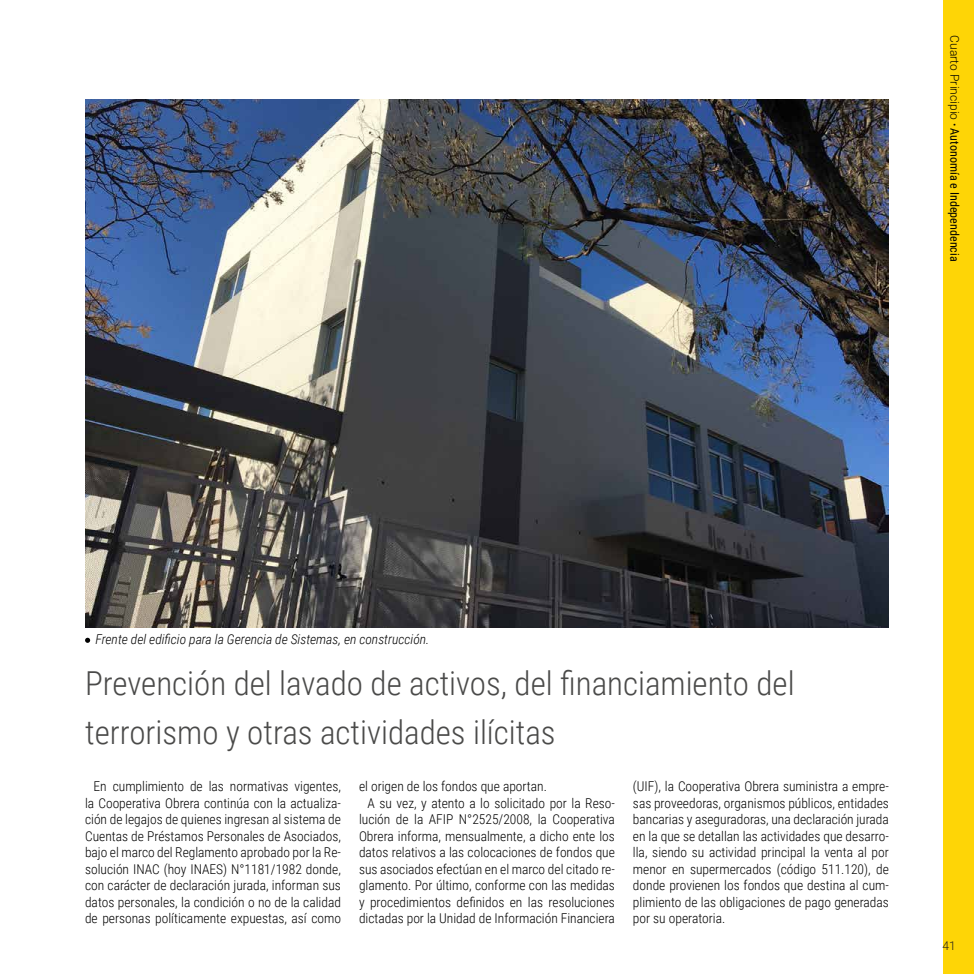
<style>
.page{position:relative;width:974px;height:974px;background:#fff}
.page>*{position:absolute;margin:0;border:0;box-sizing:border-box;transform-origin:0 0}
.t1{font:300 33px/49.5px "Roboto Condensed";color:#4a4a49}
.t2{font:300 13.5px/16.5px "Roboto Condensed";color:#000;text-align:justify}
.t3{font:italic 300 13.5px "Roboto Condensed";color:#000}
.t4{font:12px "Roboto Condensed";letter-spacing:.005em;color:#000}
.t5{font:300 12px "Roboto";color:#221f20}
.s1{font-family:"Roboto";font-weight:300}
.s2{font-weight:700}
</style>
<div class="page">
<div style="left:943px;top:0;width:31px;height:974px;background:#fed506"></div>
<img style="left:85px;top:100px;width:804px;height:527px">
<svg style="left:85px;top:638px;width:5px;height:5px"></svg>
<p class="t4" style="left:963px;top:35px;width:228px;rotate:90deg"><span class="s1">Cuarto Principio</span> <span class="s2">·</span> Autonomía e Independencia</p>
<p class="t3" style="left:95px;top:630px;width:335px">Frente del edificio para la Gerencia de Sistemas, en construcción.</p>
<h1 class="t1" style="left:85px;top:657px;width:711px">Prevención del lavado de activos, del financiamiento del terrorismo y otras actividades ilícitas</h1>
<p class="t2" style="left:85px;top:777px;width:257px;text-indent:9px">En cumplimiento de las normativas vigentes, la Cooperativa Obrera continúa con la actualiza&shy;ción de legajos de quienes ingresan al sistema de Cuentas de Préstamos Personales de Asociados, bajo el marco del Reglamento aprobado por la Re&shy;solución INAC (hoy INAES) N°1181/1982 donde, con carácter de declaración jurada, informan sus datos personales, la condición o no de la calidad de personas políticamente expuestas, así como</p>
<p class="t2" style="left:359px;top:777px;width:189px">el origen de los fondos que aportan.</p>
<p class="t2" style="left:633px;top:777px;width:257px">(UIF), la Cooperativa Obrera suministra a empre&shy;sas proveedoras, organismos públicos, entidades bancarias y aseguradoras, una declaración jurada en la que se detallan las actividades que desarro&shy;lla, siendo su actividad principal la venta al por menor en supermercados (código 511.120), de donde provienen los fondos que destina al cum&shy;plimiento de las obligaciones de pago generadas por su operatoria.</p>
<p class="t2" style="left:367px;top:794px;width:249px">A su vez, y atento a lo solicitado por la Reso-</p>
<p class="t2" style="left:359px;top:810px;width:257px">lución de la AFIP N°2525/2008, la Cooperativa</p>
<p class="t2" style="left:359px;top:827px;width:257px">Obrera informa, mensualmente, a dicho ente los</p>
<p class="t2" style="left:359px;top:843px;width:257px">datos relativos a las colocaciones de fondos que</p>
<p class="t2" style="left:359px;top:860px;width:257px">sus asociados efectúan en el marco del citado re-</p>
<p class="t2" style="left:359px;top:876px;width:257px">glamento. Por último, conforme con las medidas</p>
<p class="t2" style="left:359px;top:893px;width:257px">y procedimientos definidos en las resoluciones</p>
<p class="t2" style="left:359px;top:909px;width:257px">dictadas por la Unidad de Información Financiera</p>
<p class="t5" style="left:942px;top:937px;width:15px">41</p>
</div>
